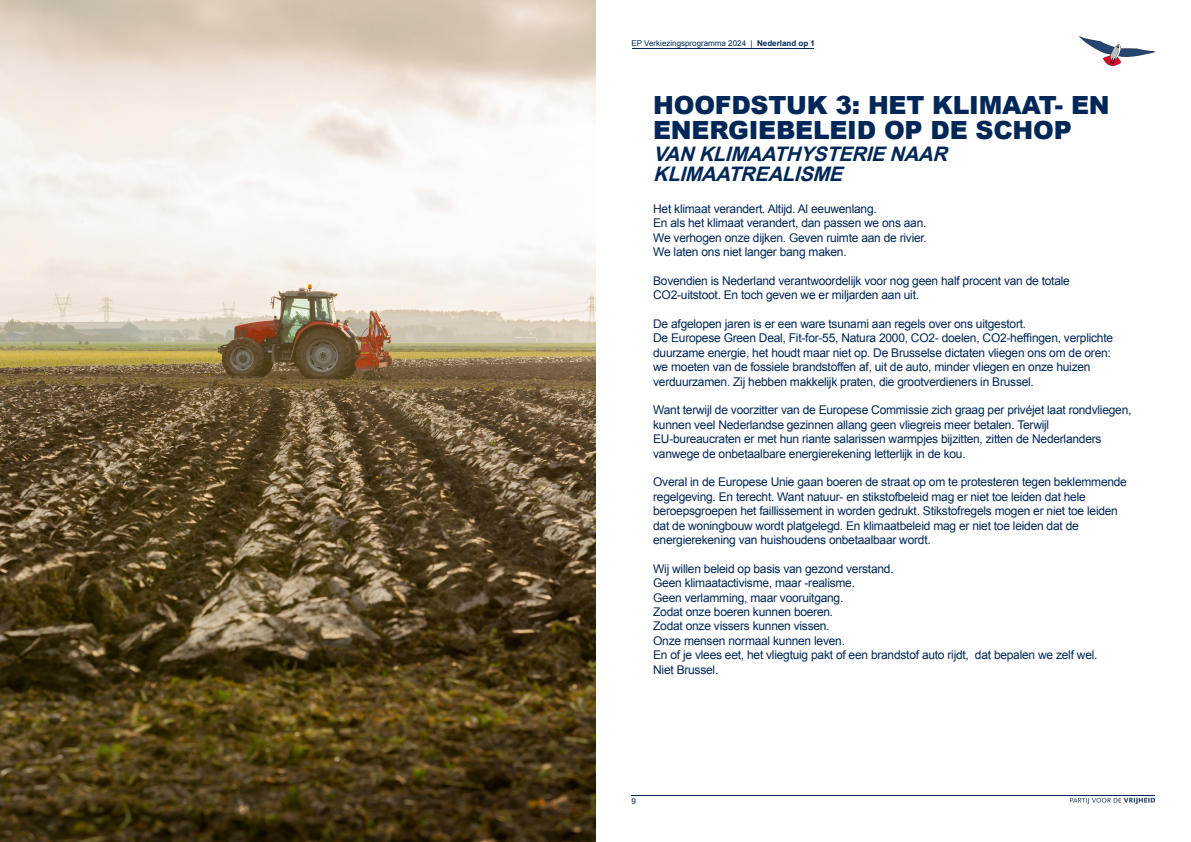
<style>
.page{position:relative;width:1191px;height:842px;background:#fff}
.page>*{position:absolute;margin:0;border:0;box-sizing:border-box;transform-origin:0 0}
.t1{font:900 25px/25px "Arial";letter-spacing:-.01em;color:#002757}
.t2{font:italic 700 20px "Arial";color:#002757}
.t3{font:12px/14.4px "Arial";letter-spacing:-.02em;color:#002757}
.t4{font:8px "Arial";color:#002757}
.s1{font-weight:700}
</style>
<div class="page">
<img style="left:1070px;top:795px;width:85px;height:9px">
<hr style="left:631px;top:795px;width:523px;height:1px;background:#002757">
<hr style="left:632px;top:48px;width:181px;height:1px;background:#002757">
<img style="left:1079px;top:36px;width:76px;height:30px">
<img style="left:0;top:0;width:595px;height:842px">
<p class="t4" style="left:631px;top:38px;width:185px">EP Verkiezingsprogramma 2024 | <span class="s1">Nederland op 1</span></p>
<p class="t1" style="left:653px;top:92px;width:458px">HOOFDSTUK 3: HET KLIMAAT- EN<br>ENERGIEBELEID OP DE SCHOP</p>
<p class="t2" style="left:653px;top:141px;width:302px">VAN KLIMAATHYSTERIENAAR</p>
<p class="t2" style="left:653px;top:161px;width:198px">KLIMAATREALISME</p>
<p class="t3" style="left:653px;top:202px;width:225px">Het klimaat verandert. Altijd. Al eeuwenlang.</p>
<p class="t3" style="left:653px;top:216px;width:275px">En als het klimaat verandert, dan passen we ons aan.</p>
<p class="t3" style="left:653px;top:230px;width:275px">We verhogen onze dijken. Geven ruimte aan de rivier.</p>
<p class="t3" style="left:653px;top:245px;width:195px">We laten ons niet langer bang maken.</p>
<p class="t3" style="left:653px;top:274px;width:418px">Bovendien is Nederland verantwoordelijk voor nog geen half procent van de totale</p>
<p class="t3" style="left:653px;top:288px;width:267px">CO2-uitstoot. En toch geven we er miljarden aan uit.</p>
<p class="t3" style="left:653px;top:317px;width:374px">De afgelopen jaren is er een ware tsunami aan regels over ons uitgestort.</p>
<p class="t3" style="left:653px;top:331px;width:461px">De Europese Green Deal, Fit-for-55, Natura 2000, CO2- doelen, CO2-heffingen, verplichte duurzame energie, het houdt maar niet op. De Brusselse dictaten vliegen ons om de oren:</p>
<p class="t3" style="left:653px;top:360px;width:439px">we moeten van de fossiele brandstoffen af, uit de auto, minder vliegen en onze huizen</p>
<p class="t3" style="left:653px;top:374px;width:382px">verduurzamen. Zij hebben makkelijk praten, die grootverdieners in Brussel.</p>
<p class="t3" style="left:653px;top:403px;width:480px">Want terwijl de voorzitter van de Europese Commissie zich graag per privéjet laat rondvliegen, kunnen veel Nederlandse gezinnen allang geen vliegreis meer betalen. Terwijl</p>
<p class="t3" style="left:653px;top:432px;width:450px">EU-bureaucraten er met hun riante salarissen warmpjes bijzitten, zitten de Nederlanders</p>
<p class="t3" style="left:653px;top:446px;width:314px">vanwege de onbetaalbare energierekening letterlijk in de kou.</p>
<p class="t3" style="left:653px;top:475px;width:475px">Overal in de Europese Unie gaan boeren de straat op om te protesteren tegen beklemmende regelgeving. En terecht. Want natuur- en stikstofbeleid mag er niet toe leiden dat hele</p>
<p class="t3" style="left:653px;top:504px;width:466px">beroepsgroepen het faillissement in worden gedrukt. Stikstofregels mogen er niet toe leiden dat de woningbouw wordt platgelegd. En klimaatbeleid mag er niet toe leiden dat de</p>
<p class="t3" style="left:653px;top:533px;width:279px">energierekening van huishoudens onbetaalbaar wordt.</p>
<p class="t3" style="left:653px;top:562px;width:242px">Wij willen beleid op basis van gezond verstand.</p>
<p class="t3" style="left:653px;top:576px;width:203px">Geen klimaatactivisme, maar -realisme.</p>
<p class="t3" style="left:653px;top:590px;width:192px">Geen verlamming, maar vooruitgang.</p>
<p class="t3" style="left:653px;top:605px;width:182px">Zodat onze boeren kunnen boeren.</p>
<p class="t3" style="left:653px;top:619px;width:178px">Zodat onze vissers kunnen vissen.</p>
<p class="t3" style="left:653px;top:634px;width:193px">Onze mensen normaal kunnen leven.</p>
<p class="t3" style="left:653px;top:648px;width:446px">En of je vlees eet, het vliegtuig pakt of een brandstof auto rijdt, dat bepalen we zelf wel.</p>
<p class="t3" style="left:653px;top:662px;width:67px">Niet Brussel.</p>
<p class="t4" style="left:631px;top:796px;width:6px">9</p>
</div>
